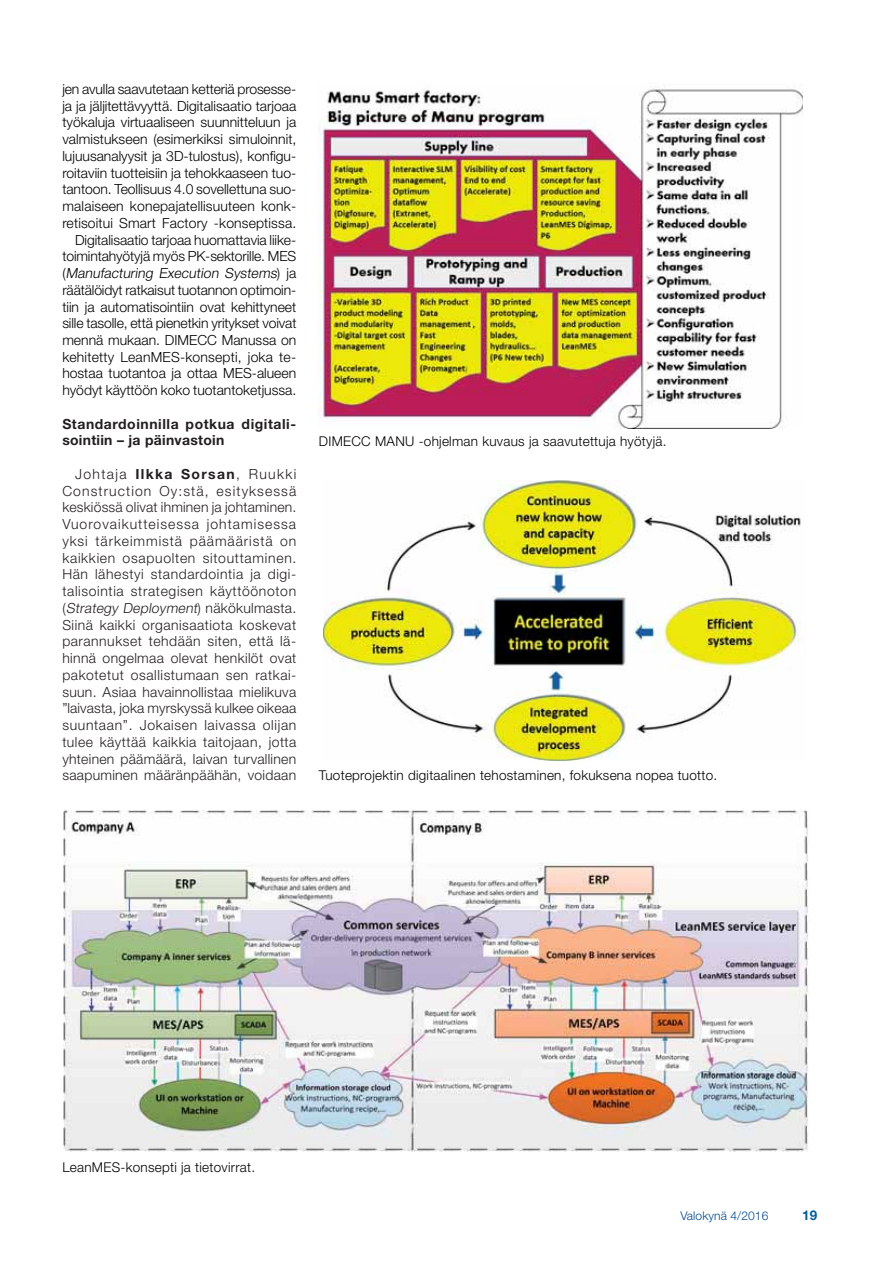
<style>
.page{position:relative;width:893px;height:1263px;background:#fff}
.page>*{position:absolute;margin:0;border:0;box-sizing:border-box;transform-origin:0 0}
.t1{font:300 13.95px/16.8px "Helvetica Neue LT Std";color:#000;text-align:right}
.t2{font:300 13.95px/16.8px "Helvetica Neue LT Std";letter-spacing:.02em;color:#231f20;text-align:justify}
.t3{font:700 13.95px/16.8px "Helvetica Neue LT Std";letter-spacing:.04em;color:#231f20}
.t4{font:300 13.5px "Helvetica Neue LT Std";letter-spacing:.02em;color:#000}
.t5{font:700 13.5px "Helvetica Neue LT Std";color:#005e9d}
.t6{font:300 12px "Helvetica Neue LT Std";letter-spacing:.01em;color:#00478d}
.s1{font-style:italic}
.s2{font-weight:700}
</style>
<div class="page">
<img style="left:319px;top:86px;width:483px;height:342px">
<img style="left:324px;top:481px;width:477px;height:279px">
<img style="left:63px;top:810px;width:745px;height:341px">
<p class="t1" style="left:62px;top:82px;width:236px">jen avulla saavutetaan ketteriä prosesse&shy;ja ja jäljitettävyyttä. Digitalisaatio tarjoaa työkaluja virtuaaliseen suunnitteluun ja valmistukseen (esimerkiksi simuloinnit, lujuusanalyysit ja 3D-tulostus), konfigu&shy;roitaviin tuotteisiin ja tehokkaaseen tuo&shy;tantoon. Teollisuus 4.0 sovellettuna suo&shy;malaiseen konepajatellisuuteen konk&shy;retisoitui Smart Factory -konseptissa.<br>Digitalisaatio tarjoaa huomattavia liike&shy;toimintahyötyjä myös PK-sektorille. MES (<span class="s1">Manufacturing Execution Systems</span>) ja räätälöidyt ratkaisut tuotannon optimoin&shy;tiin ja automatisointiin ovat kehittyneet sille tasolle, että pienetkin yritykset voivat mennä mukaan. DIMECC Manussa on kehitetty LeanMES-konsepti, joka te&shy;hostaa tuotantoa ja ottaa MES-alueen hyödyt käyttöön koko tuotantoketjussa.</p>
<p class="t3" style="left:62px;top:417px;width:235px">Standardoinnilla potkua digitali&shy;sointiin – ja päinvastoin</p>
<p class="t2" style="left:62px;top:467px;width:236px;text-indent:13px">Johtaja <span class="s2">Ilkka Sorsan</span>, Ruukki Construction Oy:stä, esityksessä keskiössä olivat ihminen ja johtaminen.<br>Vuorovaikutteisessa johtamisessa yksi tärkeimmistä päämääristä on kaikkien osapuolten sitouttaminen.<br>Hän lähestyi standardointia ja digi&shy;talisointia strategisen käyttöönoton (<span class="s1">Strategy Deployment</span>) näkökulmasta.<br>Siinä kaikki organisaatiota koskevat parannukset tehdään siten, että lä&shy;hinnä ongelmaa olevat henkilöt ovat pakotetut osallistumaan sen ratkai&shy;suun. Asiaa havainnollistaa mielikuva ”laivasta, joka myrskyssä kulkee oikeaa suuntaan”. Jokaisen laivassa olijan tulee käyttää kaikkia taitojaan, jotta yhteinen päämäärä, laivan turvallinen saapuminen määränpäähän, voidaan</p>
<p class="t4" style="left:319px;top:436px;width:349px">DIMECC MANU -ohjelman kuvaus ja saavutettuja hyötyjä.</p>
<p class="t4" style="left:319px;top:770px;width:400px">Tuoteprojektin digitaalinen tehostaminen, fokuksena nopea tuotto.</p>
<p class="t4" style="left:62px;top:1162px;width:194px">LeanMES-konsepti ja tietovirrat.</p>
<p class="t6" style="left:680px;top:1211px;width:90px">Valokynä 4/2016</p>
<p class="t5" style="left:802px;top:1210px;width:17px">19</p>
</div>
